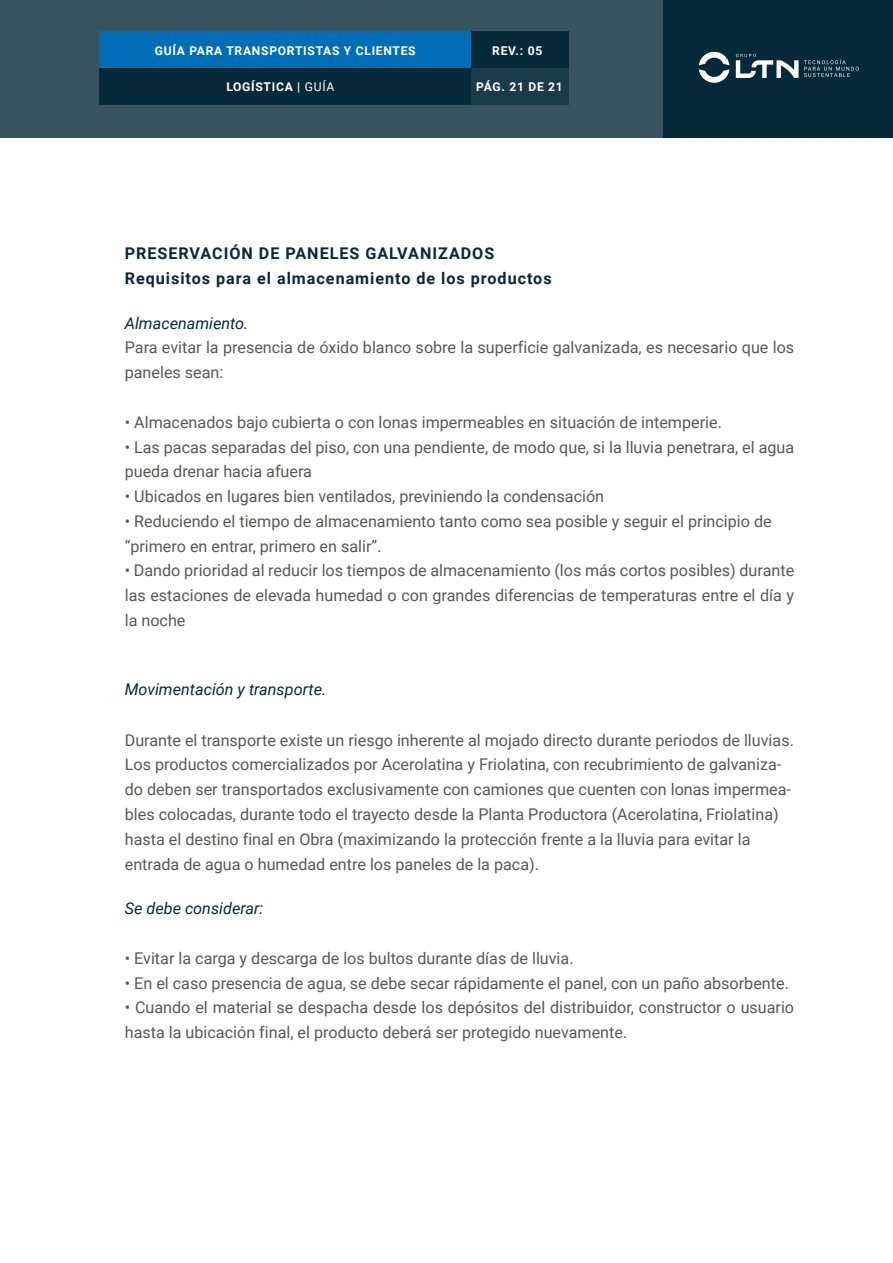
<style>
.page{position:relative;width:893px;height:1263px;background:#fff}
.page>*{position:absolute;margin:0;border:0;box-sizing:border-box;transform-origin:0 0}
.t1{font:16.2px/24.8px "Roboto";color:#575756}
.t2{font:700 16.2px/25.3px "Roboto";letter-spacing:.06em;color:#062a39}
.t3{font:italic 16.2px "Roboto";color:#062a39}
.t4{font:700 12.15px "Roboto";letter-spacing:.06em;color:#fff}
.s1{font-weight:400}
</style>
<div class="page">
<div style="left:0;top:0;width:893px;height:137px;background:#385461"></div>
<div style="left:663px;top:0;width:230px;height:137px;background:#062a39"></div>
<svg style="left:699px;top:51px;width:30px;height:32px"></svg>
<svg style="left:736px;top:54px;width:62px;height:24px"></svg>
<svg style="left:804px;top:59px;width:55px;height:18px"></svg>
<div style="left:99px;top:32px;width:469px;height:36px;background:#006eb7"></div>
<div style="left:99px;top:68px;width:469px;height:37px;background:#062a39"></div>
<div style="left:471px;top:68px;width:97px;height:37px;background:#1a3b49"></div>
<div style="left:471px;top:32px;width:97px;height:36px;background:#062a39"></div>
<p class="t4" style="left:155px;top:42px;width:262px">GUÍA PARA TRANSPORTISTAS Y CLIENTES</p>
<p class="t4" style="left:226px;top:78px;width:109px">LOGÍSTICA | <span class="s1">GUÍA</span></p>
<p class="t4" style="left:492px;top:42px;width:52px">REV.: 05</p>
<p class="t4" style="left:476px;top:78px;width:88px">PÁG. 21 DE 21</p>
<p class="t2" style="left:125px;top:239px;width:428px">PRESERVACIÓN DE PANELES GALVANIZADOS<br>Requisitos para el almacenamiento de los productos</p>
<p class="t3" style="left:125px;top:312px;width:125px">Almacenamiento.</p>
<p class="t1" style="left:125px;top:335px;width:671px">Para evitar la presencia de óxido blanco sobre la superficie galvanizada, es necesario que los paneles sean:</p>
<p class="t1" style="left:125px;top:409px;width:599px">• Almacenados bajo cubierta o con lonas impermeables en situación de intemperie.</p>
<p class="t1" style="left:125px;top:434px;width:671px">• Las pacas separadas del piso, con una pendiente, de modo que, si la lluvia penetrara, el agua pueda drenar hacia afuera</p>
<p class="t1" style="left:125px;top:483px;width:481px">• Ubicados en lugares bien ventilados, previniendo la condensación</p>
<p class="t1" style="left:125px;top:508px;width:648px">• Reduciendo el tiempo de almacenamiento tanto como sea posible y seguir el principio de “primero en entrar, primero en salir”.</p>
<p class="t1" style="left:125px;top:558px;width:671px;text-align:justify">• Dando prioridad al reducir los tiempos de almacenamiento (los más cortos posibles) durante las estaciones de elevada humedad o con grandes diferencias de temperaturas entre el día y la noche</p>
<p class="t3" style="left:125px;top:678px;width:203px">Movimentación y transporte.</p>
<p class="t1" style="left:125px;top:727px;width:671px">Durante el transporte existe un riesgo inherente al mojado directo durante periodos de lluvias.<br>Los productos comercializados por Acerolatina y Friolatina, con recubrimiento de galvaniza&shy;do deben ser transportados exclusivamente con camiones que cuenten con lonas impermea&shy;bles colocadas, durante todo el trayecto desde la Planta Productora (Acerolatina, Friolatina) hasta el destino final en Obra (maximizando la protección frente a la lluvia para evitar la entrada de agua o humedad entre los paneles de la paca).</p>
<p class="t3" style="left:125px;top:896px;width:140px">Se debe considerar:</p>
<p class="t1" style="left:125px;top:945px;width:450px">• Evitar la carga y descarga de los bultos durante días de lluvia.</p>
<p class="t1" style="left:125px;top:970px;width:666px">• En el caso presencia de agua, se debe secar rápidamente el panel, con un paño absorbente.</p>
<p class="t1" style="left:125px;top:995px;width:671px">• Cuando el material se despacha desde los depósitos del distribuidor, constructor o usuario hasta la ubicación final, el producto deberá ser protegido nuevamente.</p>
</div>
